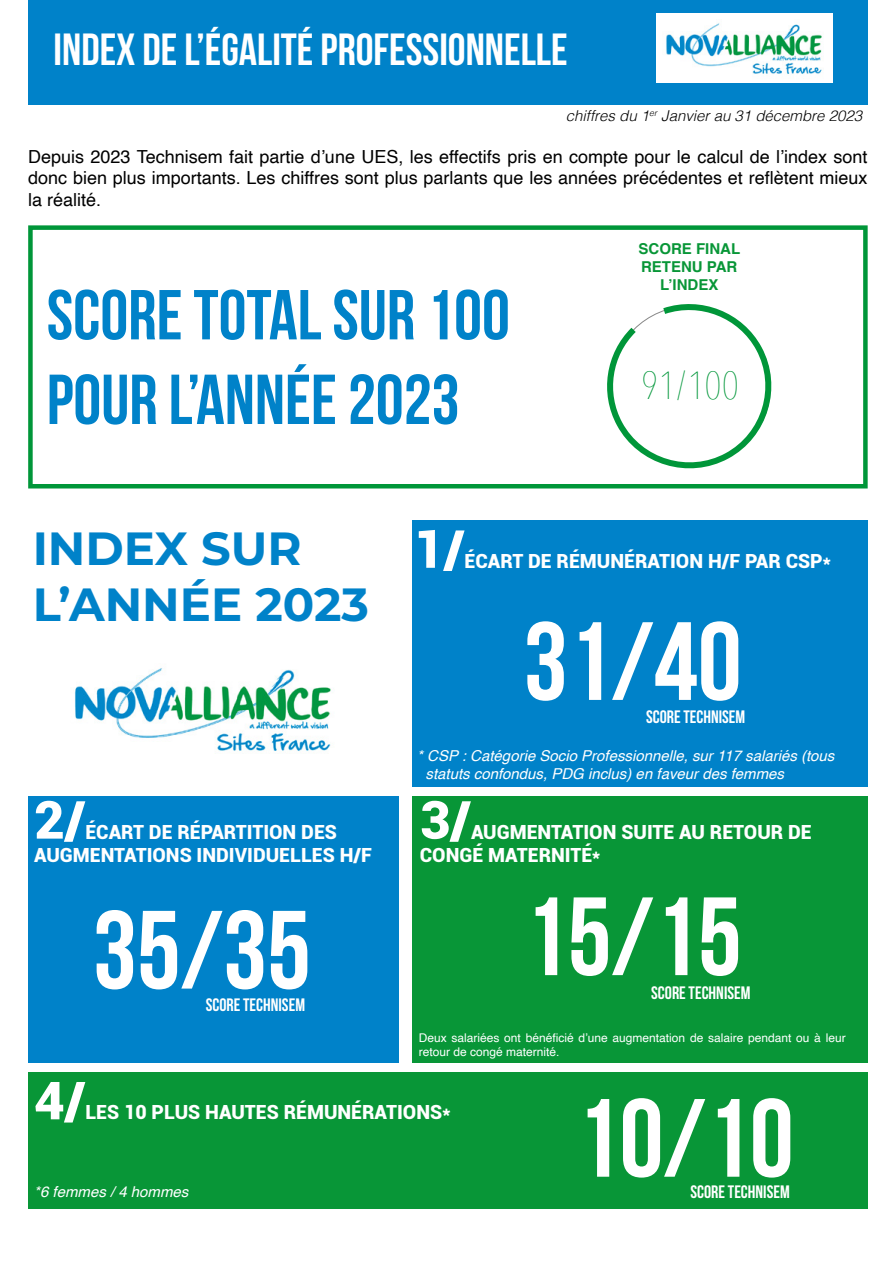
<style>
.page{position:relative;width:893px;height:1263px;background:#fff}
.page>*{position:absolute;margin:0;border:0;box-sizing:border-box;transform-origin:0 0}
.t1{font:700 111px "Bebas Neue";color:#fff}
.t2{font:700 70.5px/84.6px "Bebas Neue";color:#0082c9}
.t3{font:900 52.5px "Roboto";color:#fff}
.t4{font:700 46.5px "Montserrat";color:#0082c9}
.t5{font:700 45px "Bebas Neue";color:#fff}
.t6{font:200 39px "Avenir Next Condensed";color:#009639}
.t7{font:900 19.5px/23.4px "Roboto";color:#fff}
.t8{font:18px/21.6px "Helvetica";color:#000;text-align:justify}
.t9{font:700 18px "Bebas Neue";color:#fff}
.t10{font:italic 15px/18px "Helvetica";color:#fff}
.t11{font:italic 300 15px "Helvetica";color:#000}
.t12{font:700 15px/18px "Helvetica";color:#089637;text-align:center}
.t13{font:12px/14.4px "Helvetica";color:#fff}
</style>
<div class="page">
<div style="left:28px;top:225px;width:840px;height:263px;border:4px solid #009639"></div>
<div style="left:28px;top:0;width:840px;height:105px;background:#0082c9"></div>
<div style="left:412px;top:520px;width:456px;height:266px;background:#0082c9"></div>
<div style="left:28px;top:796px;width:371px;height:266px;background:#0082c9"></div>
<div style="left:412px;top:796px;width:456px;height:266px;background:#089637"></div>
<img style="left:74px;top:668px;width:257px;height:83px">
<div style="left:28px;top:1072px;width:840px;height:137px;background:#089637"></div>
<img style="left:657px;top:14px;width:176px;height:69px">
<svg style="left:595px;top:304px;width:193px;height:181px"></svg>
<h3 class="t5" style="left:54px;top:25px;width:516px">INDEX DE L’ÉGALITÉ PROFESSIONNELLE</h3>
<p class="t11" style="left:566px;top:103px;width:298px">chiffres du 1<sup>er</sup> Janvier au 31 décembre 2023</p>
<p class="t8" style="left:28px;top:146px;width:841px">Depuis 2023 Technisem fait partie d’une UES, les effectifs pris en compte pour le calcul de l’index sont donc bien plus importants. Les chiffres sont plus parlants que les années précédentes et reflètent mieux la réalité.</p>
<h2 class="t2" style="left:47px;top:272px;width:465px">SCORE TOTAL SUR 100<br>POUR L’ANNÉE 2023</h2>
<p class="t12" style="left:638px;top:241px;width:103px">SCORE FINAL<br>RETENU PAR<br>L’INDEX</p>
<h3 class="t6" style="left:641px;top:362px;width:99px">91/100</h3>
<h3 class="t4" style="left:33px;top:515px;width:270px">INDEX SUR</h3>
<h3 class="t3" style="left:413px;top:512px;width:53px">1/</h3>
<p class="t7" style="left:465px;top:548px;width:368px">ÉCART DE RÉMUNÉRATION H/F PAR CSP*</p>
<h3 class="t4" style="left:33px;top:571px;width:338px">L’ANNÉE 2023</h3>
<h3 class="t3" style="left:34px;top:783px;width:53px">2/</h3>
<p class="t7" style="left:34px;top:819px;width:339px;text-indent:51px">ÉCART DE RÉPARTITION DES<br>AUGMENTATIONS INDIVIDUELLES H/F</p>
<h1 class="t1" style="left:93px;top:889px;width:220px">35/35</h1>
<p class="t9" style="left:206px;top:995px;width:101px">SCORE TECHNISEM</p>
<h1 class="t1" style="left:524px;top:601px;width:220px">31/40</h1>
<p class="t9" style="left:646px;top:707px;width:101px">SCORE TECHNISEM</p>
<p class="t10" style="left:426px;top:747px;width:410px;text-indent:-8px">* CSP : Catégorie Socio Professionnelle, sur 117 salariés (tous statuts confondus, PDG inclus) en faveur des femmes</p>
<h3 class="t3" style="left:420px;top:783px;width:53px">3/</h3>
<p class="t7" style="left:420px;top:819px;width:393px;text-indent:51px">AUGMENTATION SUITE AU RETOUR DE<br>CONGÉ MATERNITÉ*</p>
<h1 class="t1" style="left:524px;top:876px;width:220px">15/15</h1>
<p class="t9" style="left:651px;top:983px;width:101px">SCORE TECHNISEM</p>
<p class="t13" style="left:419px;top:1030px;width:428px">Deux salariées ont bénéficié d’une augmentation de salaire pendant ou à leur retour de congé maternité.</p>
<h3 class="t3" style="left:34px;top:1063px;width:53px">4/</h3>
<p class="t7" style="left:85px;top:1100px;width:366px">LES 10 PLUS HAUTES RÉMUNÉRATIONS*</p>
<p class="t10" style="left:34px;top:1183px;width:156px">*6 femmes / 4 hommes</p>
<h1 class="t1" style="left:576px;top:1077px;width:220px">10/10</h1>
<p class="t9" style="left:690px;top:1182px;width:101px">SCORE TECHNISEM</p>
</div>
